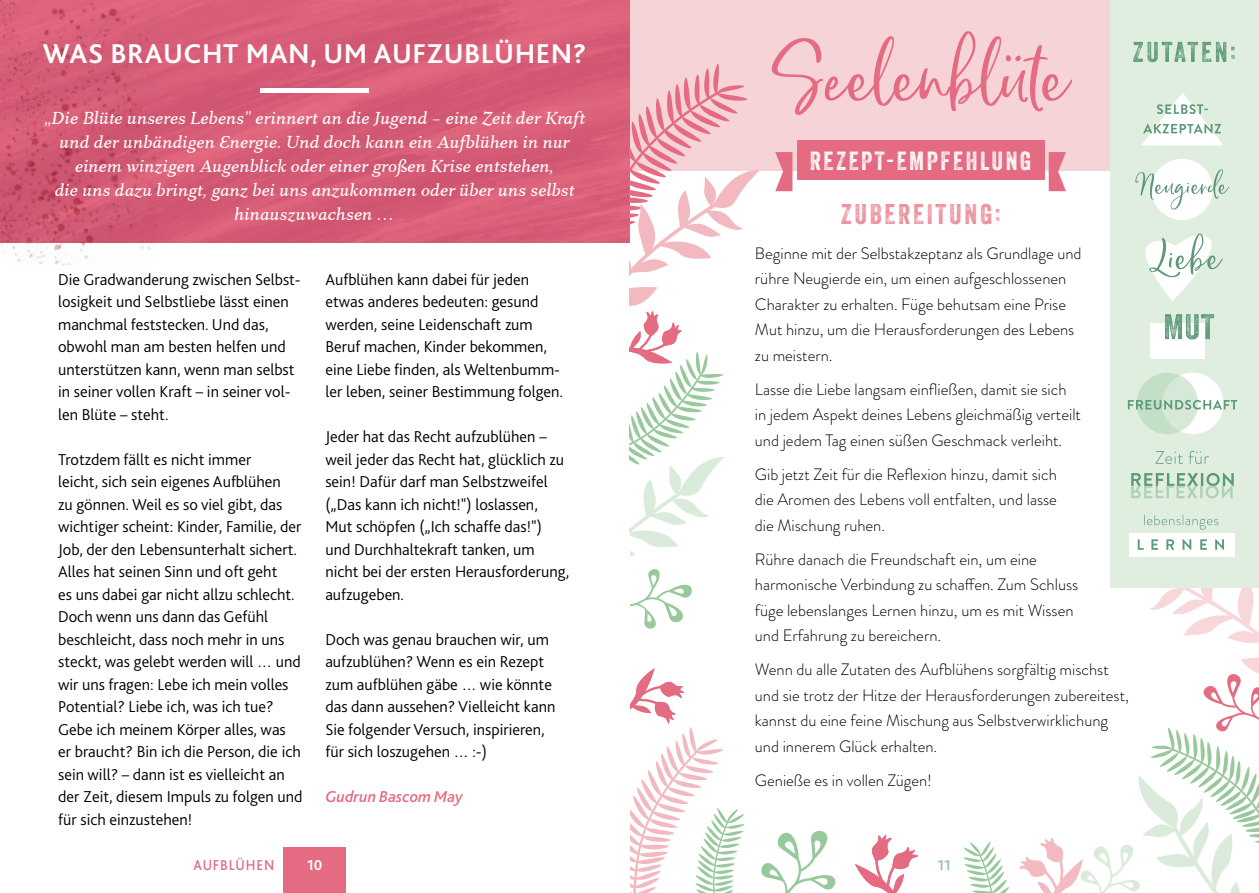
<style>
.page{position:relative;width:1259px;height:893px;background:#fff}
.page>*{position:absolute;margin:0;border:0;box-sizing:border-box;transform-origin:0 0}
.t1{font:113.1px "Chinup Buttercup";color:#e56b82}
.t2{font:700 28.5px "Bliss 2";letter-spacing:.02em;color:#fff}
.t3{font:27.75px "Veneer Two";letter-spacing:.1em;color:#ea8d9a}
.t4{font:25.5px "Veneer Two";letter-spacing:.1em;color:#fff}
.t5{font:italic 500 18px/24px "Eplica";letter-spacing:-.01em;color:#fff;text-align:center}
.t6{font:300 16.5px/22.5px "Bliss 2";color:#000}
.t7{font:300 16.5px/25.5px "Brandon Grotesque";color:#000}
.t8{font:italic 500 16.5px "Bliss 2";color:#e56b82}
.t9{font:500 15px "Bliss 2";letter-spacing:.06em;color:#e56b82;scale:.92 1}
.t10{font:700 15px "Bliss 2";color:#fff}
.t11{font:700 15px "Bliss 2";color:#98c99d}
</style>
<div class="page">
<div style="left:629px;top:0;width:630px;height:171px;background:#f5d3d7"></div>
<div style="left:283px;top:847px;width:63px;height:46px;background:#e56b82"></div>
<img style="left:159px;top:0;width:470px;height:242px">
<img style="left:0;top:0;width:159px;height:265px">
<svg style="left:629px;top:63px;width:131px;height:566px"></svg>
<div style="left:797px;top:140px;width:247px;height:39px;background:#e56b82"></div>
<svg style="left:775px;top:152px;width:17px;height:39px"></svg>
<svg style="left:1048px;top:152px;width:18px;height:39px"></svg>
<svg style="left:630px;top:668px;width:114px;height:225px"></svg>
<svg style="left:963px;top:841px;width:46px;height:52px"></svg>
<svg style="left:761px;top:830px;width:75px;height:63px"></svg>
<svg style="left:855px;top:834px;width:63px;height:59px"></svg>
<div style="left:1110px;top:0;width:149px;height:588px;background:#e0eee0"></div>
<div style="left:1129px;top:533px;width:106px;height:24px;background:#fff"></div>
<svg style="left:1019px;top:539px;width:240px;height:354px"></svg>
<svg style="left:1144px;top:515px;width:74px;height:15px"></svg>
<svg style="left:1155px;top:451px;width:54px;height:13px"></svg>
<svg style="left:1131px;top:473px;width:102px;height:25px"></svg>
<div style="left:1162px;top:373px;width:61px;height:61px;background:#fff;border-radius:50%"></div>
<div style="left:1136px;top:373px;width:62px;height:61px;background:linear-gradient(to right,#bfddc1,#d9ebdb);border-radius:50%"></div>
<svg style="left:1127px;top:400px;width:110px;height:10px"></svg>
<div style="left:1150px;top:323px;width:55px;height:36px;background:#fff"></div>
<svg style="left:1164px;top:314px;width:50px;height:26px"></svg>
<svg style="left:1145px;top:233px;width:77px;height:68px"></svg>
<div style="left:1151px;top:159px;width:61px;height:61px;background:#fff;border-radius:50%"></div>
<svg style="left:1135px;top:169px;width:94px;height:42px"></svg>
<svg style="left:1142px;top:93px;width:81px;height:52px"></svg>
<svg style="left:1133px;top:42px;width:101px;height:20px"></svg>
<hr style="left:260px;top:88px;width:109px;height:4px;background:#fff">
<h2 class="t2" style="left:43px;top:35px;width:545px">WAS BRAUCHT MAN, UM AUFZUBLÜHEN?</h2>
<p class="t5" style="left:44px;top:106px;width:543px">„Die Blüte unseres Lebens" erinnert an die Jugend – eine Zeit der Kraft und der unbändigen Energie. Und doch kann ein Aufblühen in nur einem winzigen Augenblick oder einer großen Krise entstehen,<br>die uns dazu bringt, ganz bei uns anzukommen oder über uns selbst hinauszuwachsen …</p>
<p class="t6" style="left:58px;top:267px;width:244px">Die Gradwanderung zwischen Selbst&shy;losigkeit und Selbstliebe lässt einen manchmal feststecken. Und das, obwohl man am besten helfen und unterstützen kann, wenn man selbst in seiner vollen Kraft – in seiner vol&shy;len Blüte – steht.</p>
<p class="t6" style="left:58px;top:448px;width:246px">Trotzdem fällt es nicht immer<br>leicht, sich sein eigenes Aufblühen<br>zu gönnen. Weil es so viel gibt, das wichtiger scheint: Kinder, Familie, der Job, der den Lebensunterhalt sichert.<br>Alles hat seinen Sinn und oft geht<br>es uns dabei gar nicht allzu schlecht.<br>Doch wenn uns dann das Gefühl beschleicht, dass noch mehr in uns steckt, was gelebt werden will … und wir uns fragen: Lebe ich mein volles Potential? Liebe ich, was ich tue?<br>Gebe ich meinem Körper alles, was er braucht? Bin ich die Person, die ich sein will? – dann ist es vielleicht an der Zeit, diesem Impuls zu folgen und für sich einzustehen!</p>
<p class="t6" style="left:325px;top:267px;width:239px">Aufblühen kann dabei für jeden etwas anderes bedeuten: gesund werden, seine Leidenschaft zum Beruf machen, Kinder bekommen, eine Liebe finden, als Weltenbumm&shy;ler leben, seiner Bestimmung folgen.</p>
<p class="t6" style="left:325px;top:425px;width:245px">Jeder hat das Recht aufzublühen – weil jeder das Recht hat, glücklich zu sein! Dafür darf man Selbstzweifel („Das kann ich nicht!") loslassen,<br>Mut schöpfen („Ich schaffe das!") und Durchhaltekraft tanken, um nicht bei der ersten Herausforderung, aufzugeben.</p>
<p class="t6" style="left:325px;top:627px;width:231px">Doch was genau brauchen wir, um aufzublühen? Wenn es ein Rezept zum aufblühen gäbe … wie könnte das dann aussehen? Vielleicht kann<br>Sie folgender Versuch, inspirieren, für sich loszugehen … :-)</p>
<p class="t8" style="left:325px;top:786px;width:139px">Gudrun Bascom May</p>
<h1 class="t1" style="left:775px;top:16px;width:292px">Seelenblüte</h1>
<h3 class="t4" style="left:810px;top:146px;width:223px">REZEPT-EMPFEHLUNG</h3>
<h3 class="t3" style="left:840px;top:197px;width:161px">ZUBEREITUNG:</h3>
<p class="t7" style="left:755px;top:241px;width:328px">Beginne mit der Selbstakzeptanz als Grundlage und rühre Neugierde ein, um einen aufgeschlossenen Charakter zu erhalten. Füge behutsam eine Prise Mut hinzu, um die Herausforderungen des Lebens zu meistern.</p>
<p class="t7" style="left:755px;top:376px;width:327px">Lasse die Liebe langsam einfließen, damit sie sich in jedem Aspekt deines Lebens gleichmäßig verteilt und jedem Tag einen süßen Geschmack verleiht.</p>
<p class="t7" style="left:755px;top:461px;width:303px;text-align:justify">Gib jetzt Zeit für die Reflexion hinzu, damit sich die Aromen des Lebens voll entfalten, und lasse die Mischung ruhen.</p>
<p class="t7" style="left:755px;top:546px;width:325px">Rühre danach die Freundschaft ein, um eine harmonische Verbindung zu schaffen. Zum Schluss füge lebenslanges Lernen hinzu, um es mit Wissen und Erfahrung zu bereichern.</p>
<p class="t7" style="left:755px;top:657px;width:375px">Wenn du alle Zutaten des Aufblühens sorgfältig mischst und sie trotz der Hitze der Herausforderungen zubereitest, kannst du eine feine Mischung aus Selbstverwirklichung und innerem Glück erhalten.</p>
<p class="t7" style="left:755px;top:767px;width:179px">Genieße es in vollen Zügen!</p>
<p class="t9" style="left:193px;top:855px;width:89px">AUFBLÜHEN</p>
<p class="t10" style="left:307px;top:855px;width:17px">10</p>
<p class="t11" style="left:937px;top:855px;width:15px">11</p>
</div>
